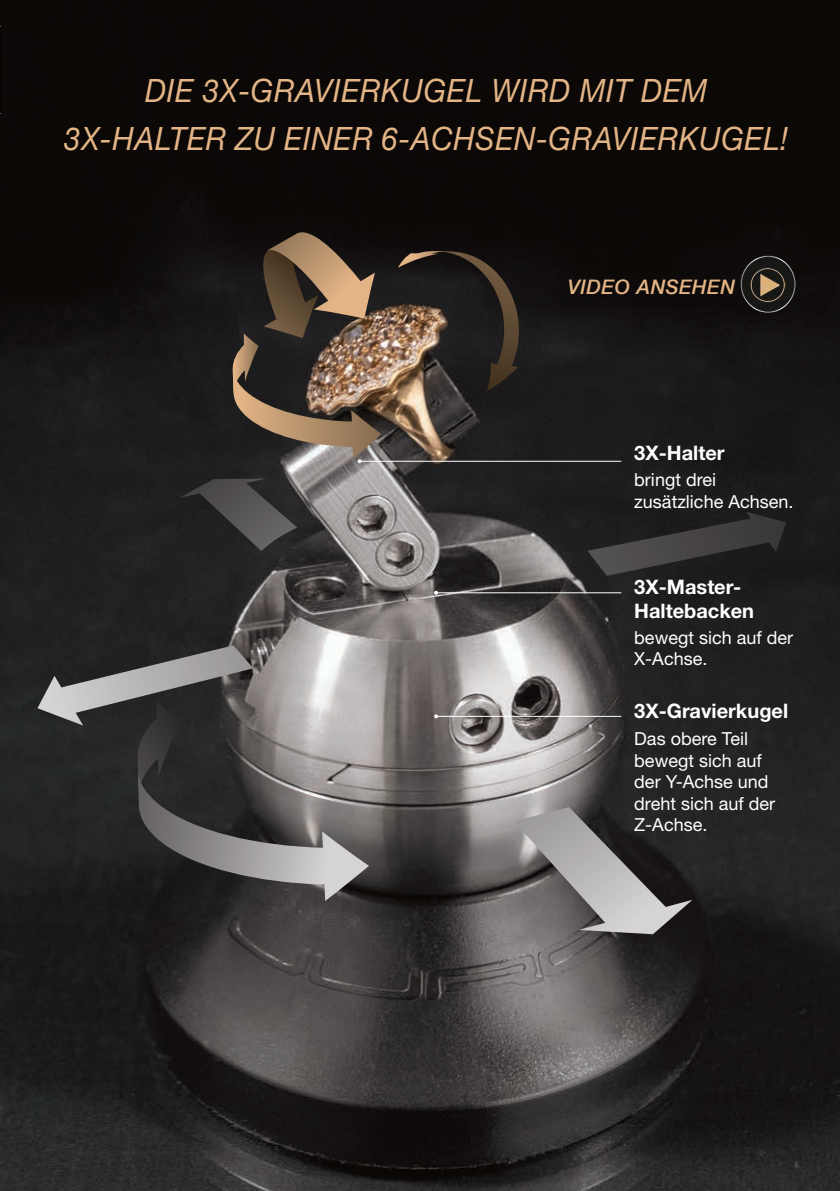
<style>
.page{position:relative;width:840px;height:1191px;background:#fff}
.page>*{position:absolute;margin:0;border:0;box-sizing:border-box;transform-origin:0 0}
.t1{font:italic 32px/48px "Helvetica Neue";letter-spacing:.02em;color:#e3b486;text-align:center;scale:.93 1}
.t2{font:700 20px/24px "Helvetica Neue LTW1 G";color:#fff}
.t3{font:italic 500 20px "Helvetica Neue";letter-spacing:.025em;color:#e3b486}
.t4{font:18px/21.6px "Helvetica Neue LTW1 G";color:#fff}
</style>
<div class="page">
<img style="left:0;top:0;width:839px;height:1191px">
<svg style="left:397px;top:251px;width:122px;height:140px;background:#3f342d"></svg>
<hr style="left:359px;top:461px;width:262px;height:1px;background:#fff">
<svg style="left:232px;top:232px;width:149px;height:231px;background:#615142"></svg>
<hr style="left:436px;top:592px;width:185px;height:1px;background:#fff">
<svg style="left:434px;top:591px;width:4px;height:4px"></svg>
<svg style="left:37px;top:645px;width:332px;height:256px;background:#5d5b5b"></svg>
<svg style="left:587px;top:512px;width:198px;height:64px;background:#2e2c2c"></svg>
<svg style="left:513px;top:807px;width:179px;height:127px;background:#706d6d"></svg>
<svg style="left:179px;top:478px;width:118px;height:73px;background:#393738"></svg>
<hr style="left:436px;top:716px;width:185px;height:1px;background:#fff">
<svg style="left:434px;top:714px;width:4px;height:4px"></svg>
<svg style="left:0;top:26px;width:1px;height:88px"></svg>
<div style="left:740px;top:256px;width:54px;height:56px;background:#171716;border-radius:50%"></div>
<div style="left:740px;top:256px;width:55px;height:57px;border:1px solid #fff;border-radius:50%"></div>
<img style="left:750px;top:268px;width:35px;height:34px">
<h1 class="t1" style="left:64px;top:68px;width:779px">DIE 3X-GRAVIERKUGEL WIRD MIT DEM<br>3X-HALTER ZU EINER 6-ACHSEN-GRAVIERKUGEL!</h1>
<p class="t3" style="left:567px;top:270px;width:168px">VIDEO ANSEHEN</p>
<p class="t2" style="left:634px;top:440px;width:92px">3X-Halter</p>
<p class="t4" style="left:634px;top:469px;width:160px">bringt drei zusätzliche Achsen.</p>
<p class="t2" style="left:634px;top:575px;width:121px">3X-Master-<br>Haltebacken</p>
<p class="t4" style="left:634px;top:626px;width:160px">bewegt sich auf der<br>X-Achse.</p>
<p class="t2" style="left:634px;top:699px;width:155px">3X-Gravierkugel</p>
<p class="t4" style="left:634px;top:727px;width:142px">Das obere Teil bewegt sich auf der Y-Achse und dreht sich auf der<br>Z-Achse.</p>
</div>
